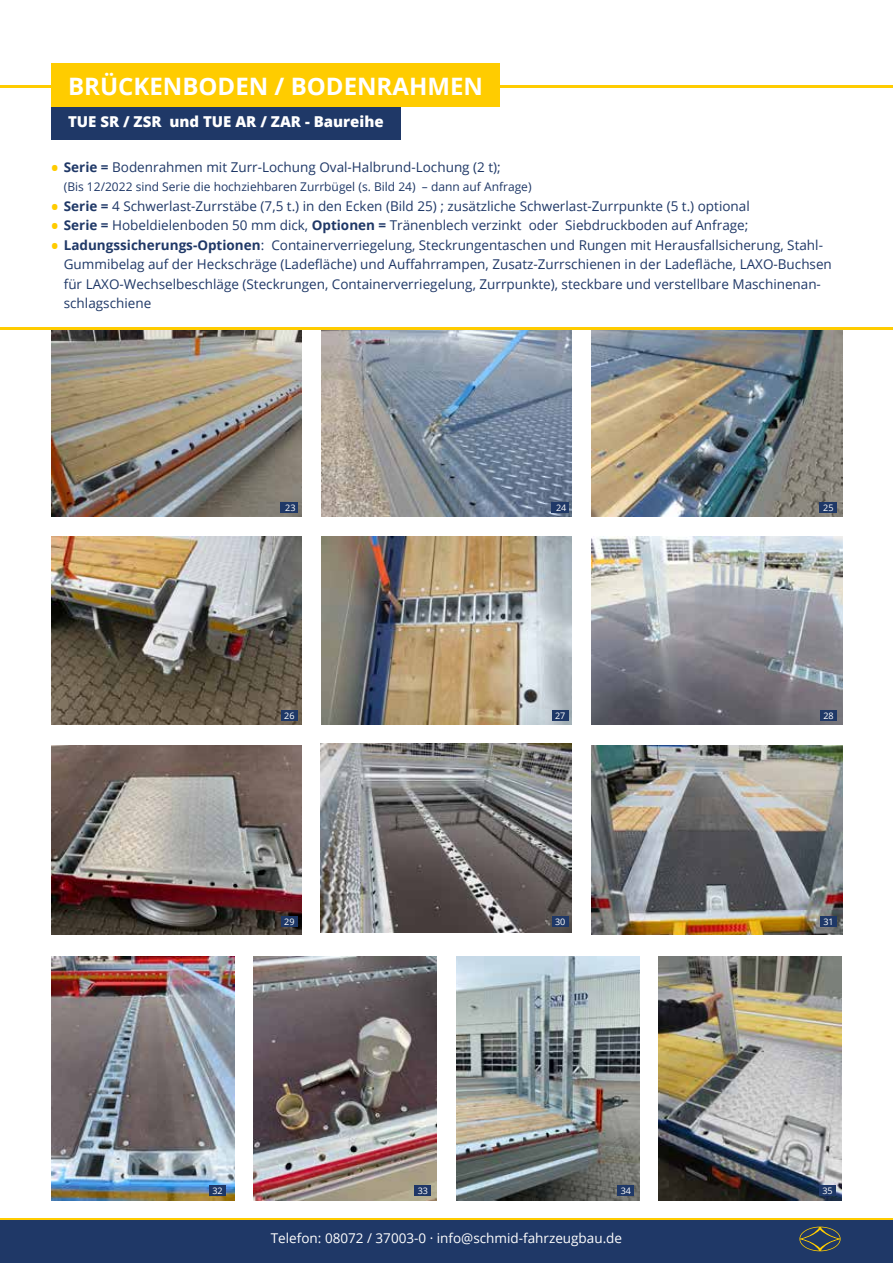
<style>
.page{position:relative;width:893px;height:1263px;background:#fff}
.page>*{position:absolute;margin:0;border:0;box-sizing:border-box;transform-origin:0 0}
.t1{font:700 24px "Open Sans";color:#fff}
.t2{font:800 15px "Open Sans";color:#fff}
.t3{font:13.5px/19.5px "Open Sans";color:#1f3867}
.t4{font:13.5px "Open Sans";color:#fff}
.t5{font:12px "Open Sans";color:#1f3867}
.t6{font:9px "Open Sans";color:#fff}
.s1{font-weight:700;font-size:19.5px;color:#fc0}
.s2{font-weight:700}
.s3{font-weight:700;font-size:9px;color:#fff}
</style>
<div class="page">
<hr style="left:0;top:85px;width:893px;height:2px;background:#fc0">
<hr style="left:0;top:1218px;width:893px;height:2px;background:#fc0">
<div style="left:0;top:1220px;width:893px;height:43px;background:#1f3867"></div>
<svg style="left:799px;top:1226px;width:42px;height:25px"></svg>
<div style="left:51px;top:107px;width:350px;height:32px;background:#1f3867"></div>
<div style="left:51px;top:64px;width:449px;height:43px;background:#fc0"></div>
<img style="left:51px;top:329px;width:251px;height:188px">
<img style="left:51px;top:536px;width:251px;height:189px">
<img style="left:51px;top:746px;width:251px;height:188px">
<img style="left:321px;top:329px;width:251px;height:188px">
<img style="left:321px;top:536px;width:251px;height:189px">
<img style="left:320px;top:744px;width:251px;height:188px">
<img style="left:591px;top:329px;width:251px;height:188px">
<img style="left:591px;top:536px;width:251px;height:189px">
<img style="left:591px;top:746px;width:251px;height:188px">
<img style="left:51px;top:956px;width:183px;height:245px">
<img style="left:254px;top:956px;width:183px;height:245px">
<img style="left:456px;top:956px;width:183px;height:245px">
<img style="left:659px;top:956px;width:183px;height:245px">
<div style="left:281px;top:502px;width:17px;height:11px;background:#1f3867"></div>
<div style="left:281px;top:710px;width:17px;height:11px;background:#1f3867"></div>
<div style="left:281px;top:916px;width:17px;height:11px;background:#1f3867"></div>
<div style="left:209px;top:1185px;width:17px;height:11px;background:#1f3867"></div>
<div style="left:415px;top:1185px;width:16px;height:11px;background:#1f3867"></div>
<div style="left:618px;top:1185px;width:16px;height:11px;background:#1f3867"></div>
<div style="left:819px;top:1185px;width:17px;height:11px;background:#1f3867"></div>
<div style="left:552px;top:502px;width:17px;height:11px;background:#1f3867"></div>
<div style="left:552px;top:710px;width:17px;height:11px;background:#1f3867"></div>
<div style="left:552px;top:916px;width:17px;height:11px;background:#1f3867"></div>
<div style="left:820px;top:502px;width:17px;height:11px;background:#1f3867"></div>
<div style="left:820px;top:710px;width:17px;height:11px;background:#1f3867"></div>
<div style="left:820px;top:916px;width:17px;height:11px;background:#1f3867"></div>
<hr style="left:0;top:327px;width:893px;height:2px;background:#fc0">
<h1 class="t1" style="left:68px;top:69px;width:250px">TANDEM-ANHÄ GER</h1>
<h1 class="t1" style="left:68px;top:69px;width:416px">BRÜCKENBODEN / BODENRAHMEN</h1>
<p class="t2" style="left:68px;top:110px;width:317px">TUE SR / ZSR und TUE AR / ZAR - Baureihe</p>
<p class="t3" style="left:51px;top:157px;width:451px"><span class="s1">•</span> <span class="s2">Serie =</span> Bodenrahmen mit Zurr-Lochung Oval-Halbrund-Lochung (2 t);</p>
<p class="t5" style="left:64px;top:178px;width:469px">(Bis 12/2022 sind Serie die hochziehbaren Zurrbügel (s. Bild 24) – dann auf Anfrage)</p>
<p class="t3" style="left:51px;top:196px;width:700px"><span class="s1">•</span> <span class="s2">Serie =</span> 4 Schwerlast-Zurrstäbe (7,5 t.) in den Ecken (Bild 25) ; zusätzliche Schwerlast-Zurrpunkte (5 t.) optional</p>
<p class="t3" style="left:51px;top:215px;width:699px"><span class="s1">•</span> <span class="s2">Serie =</span> Hobeldielenboden 50 mm dick, <span class="s2">Optionen =</span> Tränenblech verzinkt oder Siebdruckboden auf Anfrage;</p>
<p class="t3" style="left:64px;top:235px;width:770px;text-indent:-13px"><span class="s1">•</span> <span class="s2">Ladungssicherungs-Optionen</span>: Containerverriegelung, Steckrungentaschen und Rungen mit Herausfallsicherung, Stahl-Gummibelag auf der Heckschräge (Ladefläche) und Auffahrrampen, Zusatz-Zurrschienen in der Ladefläche, LAXO-Buchsen für LAXO-Wechselbeschläge (Steckrungen, Containerverriegelung, Zurrpunkte), steckbare und verstellbare Maschinenan&shy;schlagschiene <span class="s3">7</span></p>
<p class="t6" style="left:285px;top:502px;width:12px">23</p>
<p class="t6" style="left:556px;top:502px;width:12px">24</p>
<p class="t6" style="left:823px;top:502px;width:12px">25</p>
<p class="t6" style="left:284px;top:709px;width:12px">26</p>
<p class="t6" style="left:555px;top:709px;width:12px">27</p>
<p class="t6" style="left:823px;top:709px;width:12px">28</p>
<p class="t6" style="left:284px;top:916px;width:12px">29</p>
<p class="t6" style="left:555px;top:916px;width:12px">30</p>
<p class="t6" style="left:823px;top:916px;width:12px">31</p>
<p class="t6" style="left:212px;top:1184px;width:12px">32</p>
<p class="t6" style="left:418px;top:1184px;width:12px">33</p>
<p class="t6" style="left:621px;top:1184px;width:12px">34</p>
<p class="t6" style="left:822px;top:1184px;width:12px">35</p>
<p class="t4" style="left:271px;top:1229px;width:353px">Telefon: 08072 / 37003-0 · info@schmid-fahrzeugbau.de</p>
</div>
